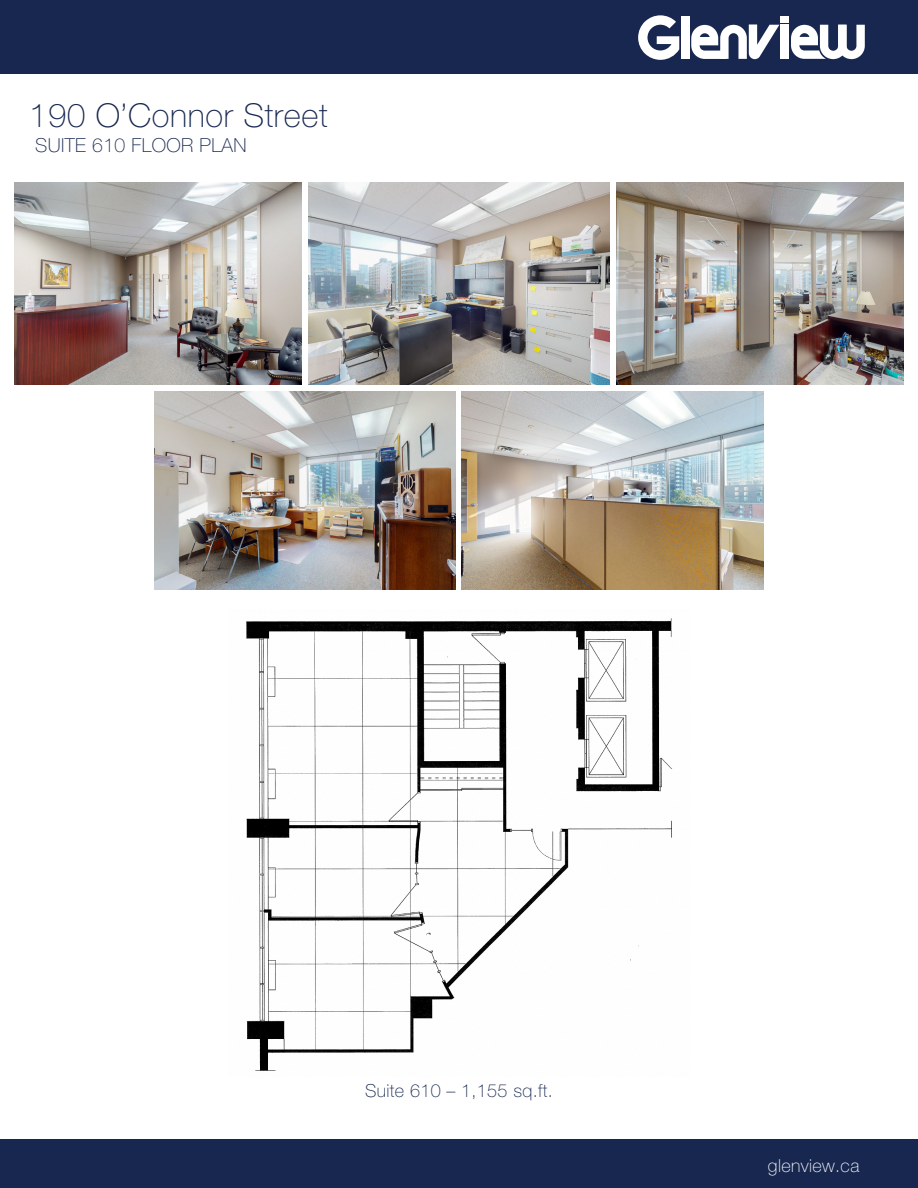
<style>
.page{position:relative;width:918px;height:1188px;background:#fff}
.page>*{position:absolute;margin:0;border:0;box-sizing:border-box;transform-origin:0 0}
.t1{font:100 32.85px "Helvetica Neue LT Std";letter-spacing:.02em;color:#172750}
.t2{font:100 19.35px "Helvetica Neue LT Std";letter-spacing:.02em;color:#172750}
.t3{font:100 18px "Helvetica Neue LT Std";letter-spacing:.02em;color:#172750}
.t4{font:100 18px "Helvetica Neue LT Std";letter-spacing:.02em;color:#fff}
</style>
<div class="page">
<div style="left:0;top:0;width:918px;height:74px;background:#172750"></div>
<div style="left:681px;top:16px;width:8px;height:43px;background:#fff"></div>
<div style="left:781px;top:25px;width:8px;height:34px;background:#fff"></div>
<div style="left:781px;top:16px;width:8px;height:7px;background:#fff"></div>
<svg style="left:791px;top:25px;width:74px;height:34px"></svg>
<svg style="left:691px;top:24px;width:88px;height:35px"></svg>
<svg style="left:638px;top:15px;width:41px;height:45px"></svg>
<div style="left:0;top:1140px;width:918px;height:48px;background:#172750"></div>
<img style="left:246px;top:618px;width:426px;height:453px">
<img style="left:14px;top:182px;width:287px;height:203px">
<img style="left:154px;top:392px;width:302px;height:197px">
<img style="left:308px;top:182px;width:302px;height:203px">
<img style="left:462px;top:392px;width:301px;height:197px">
<img style="left:617px;top:182px;width:287px;height:203px">
<p class="t1" style="left:29px;top:96px;width:300px">190 O’Connor Street</p>
<p class="t2" style="left:35px;top:134px;width:213px">SUITE 610 FLOOR PLAN</p>
<p class="t3" style="left:365px;top:1080px;width:189px">Suite 610 – 1,155 sq.ft.</p>
<p class="t4" style="left:768px;top:1155px;width:93px">glenview.ca</p>
</div>
